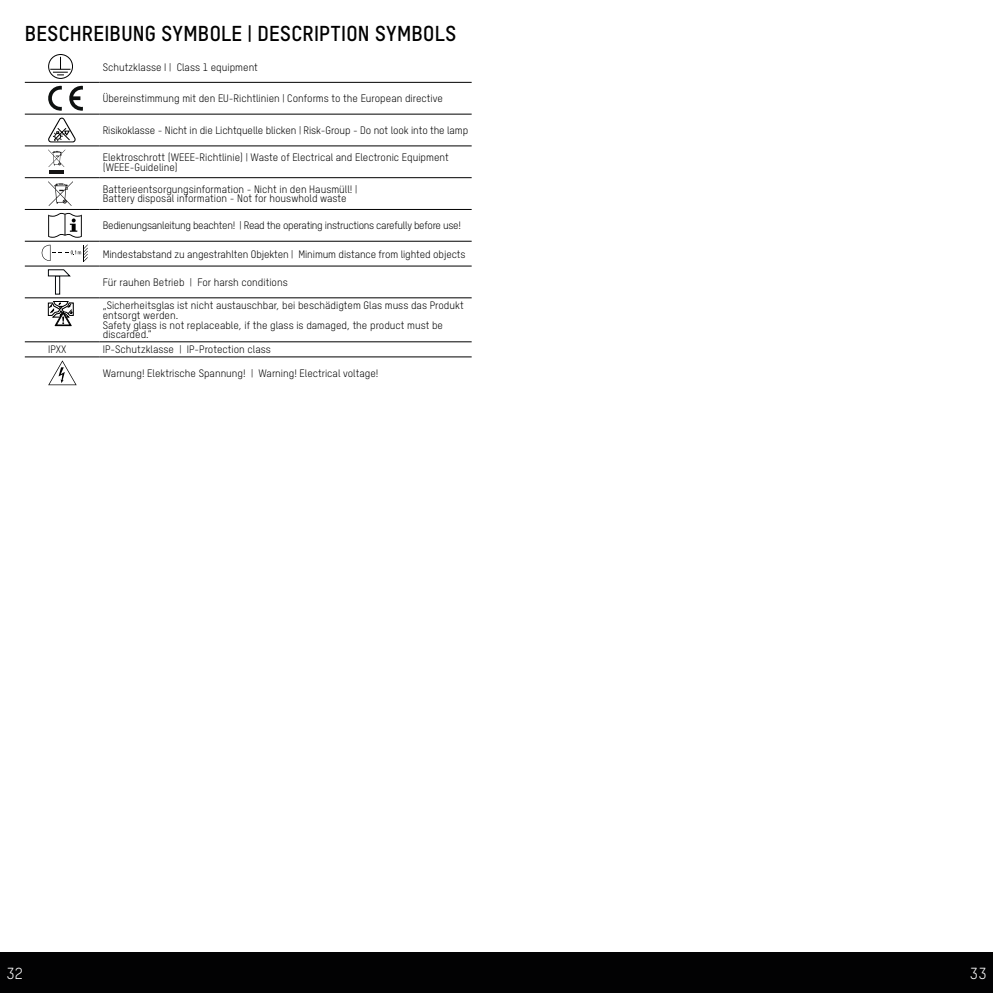
<style>
.page{position:relative;width:993px;height:993px;background:#fff}
.page>*{position:absolute;margin:0;border:0;box-sizing:border-box;transform-origin:0 0}
.t1{font:21px "T Star Pro Bold";letter-spacing:.015em;color:#000}
.t2{font:15.75px "TSTARPRO";color:#fff}
.t3{font:10.5px/9.6px "T Star Pro Regular";color:#000}
.t4{font:10.5px "T Star Pro Regular";letter-spacing:-.03em;color:#000}
</style>
<div class="page">
<div style="left:0;top:951px;width:992px;height:41px;background:#020203"></div>
<hr style="left:25px;top:82px;width:74px;height:1px;background:#000">
<hr style="left:99px;top:82px;width:372px;height:1px;background:#000">
<hr style="left:25px;top:114px;width:74px;height:1px;background:#000">
<hr style="left:99px;top:114px;width:372px;height:1px;background:#000">
<hr style="left:25px;top:145px;width:74px;height:1px;background:#000">
<hr style="left:99px;top:145px;width:372px;height:1px;background:#000">
<hr style="left:25px;top:177px;width:74px;height:1px;background:#000">
<hr style="left:99px;top:177px;width:372px;height:1px;background:#000">
<hr style="left:25px;top:209px;width:74px;height:1px;background:#000">
<hr style="left:99px;top:209px;width:372px;height:1px;background:#000">
<hr style="left:25px;top:241px;width:74px;height:1px;background:#000">
<hr style="left:99px;top:241px;width:372px;height:1px;background:#000">
<hr style="left:25px;top:265px;width:74px;height:1px;background:#000">
<hr style="left:99px;top:265px;width:372px;height:1px;background:#000">
<hr style="left:25px;top:297px;width:74px;height:1px;background:#000">
<hr style="left:99px;top:297px;width:372px;height:1px;background:#000">
<hr style="left:25px;top:341px;width:74px;height:1px;background:#000">
<hr style="left:99px;top:341px;width:372px;height:1px;background:#000">
<hr style="left:25px;top:356px;width:74px;height:1px;background:#000">
<hr style="left:99px;top:356px;width:372px;height:1px;background:#000">
<div style="left:48px;top:54px;width:25px;height:25px;border:1px solid #000;border-radius:50%"></div>
<svg style="left:50px;top:57px;width:20px;height:18px"></svg>
<svg style="left:48px;top:86px;width:14px;height:25px"></svg>
<svg style="left:69px;top:86px;width:14px;height:25px"></svg>
<svg style="left:48px;top:118px;width:28px;height:24px"></svg>
<svg style="left:48px;top:149px;width:17px;height:18px"></svg>
<hr style="left:50px;top:171px;width:14px;height:3px;background:#151414">
<svg style="left:48px;top:181px;width:25px;height:25px"></svg>
<svg style="left:48px;top:213px;width:34px;height:25px"></svg>
<div style="left:55px;top:275px;width:5px;height:19px;border:1px solid #05080c"></div>
<svg style="left:48px;top:269px;width:22px;height:7px"></svg>
<svg style="left:48px;top:301px;width:25px;height:25px"></svg>
<svg style="left:48px;top:360px;width:29px;height:25px"></svg>
<svg style="left:42px;top:244px;width:46px;height:17px"></svg>
<h1 class="t1" style="left:25px;top:18px;width:432px">BESCHREIBUNG SYMBOLE | DESCRIPTION SYMBOLS</h1>
<p class="t3" style="left:103px;top:61px;width:157px">Schutzklasse I | Class 1 equipment</p>
<p class="t3" style="left:103px;top:93px;width:341px">Übereinstimmung mit den EU-Richtlinien | Conforms to the European directive</p>
<p class="t3" style="left:103px;top:125px;width:367px">Risikoklasse - Nicht in die Lichtquelle blicken | Risk-Group - Do not look into the lamp</p>
<p class="t3" style="left:103px;top:152px;width:347px">Elektroschrott (WEEE-Richtlinie) | Waste of Electrical and Electronic Equipment (WEEE-Guideline)</p>
<p class="t3" style="left:103px;top:183px;width:256px">Batterieentsorgungsinformation - Nicht in den Hausmüll! |<br>Battery disposal information - Not for houswhold waste</p>
<p class="t4" style="left:103px;top:218px;width:359px">Bedienungsanleitung beachten! | Read the operating instructions carefully before use!</p>
<p class="t3" style="left:103px;top:248px;width:364px">Mindestabstand zu angestrahlten Objekten | Minimum distance from lighted objects</p>
<p class="t3" style="left:103px;top:277px;width:186px">Für rauhen Betrieb | For harsh conditions</p>
<p class="t3" style="left:103px;top:300px;width:362px">„Sicherheitsglas ist nicht austauschbar, bei beschädigtem Glas muss das Produkt entsorgt werden.<br>Safety glass is not replaceable, if the glass is damaged, the product must be discarded.“</p>
<p class="t3" style="left:48px;top:344px;width:20px">IPXX</p>
<p class="t3" style="left:103px;top:344px;width:169px">IP-Schutzklasse | IP-Protection class</p>
<p class="t3" style="left:103px;top:367px;width:277px">Warnung! Elektrische Spannung! | Warning! Electrical voltage!</p>
<h2 class="t2" style="left:6px;top:962px;width:18px">32</h2>
<h2 class="t2" style="left:969px;top:962px;width:18px">33</h2>
</div>
